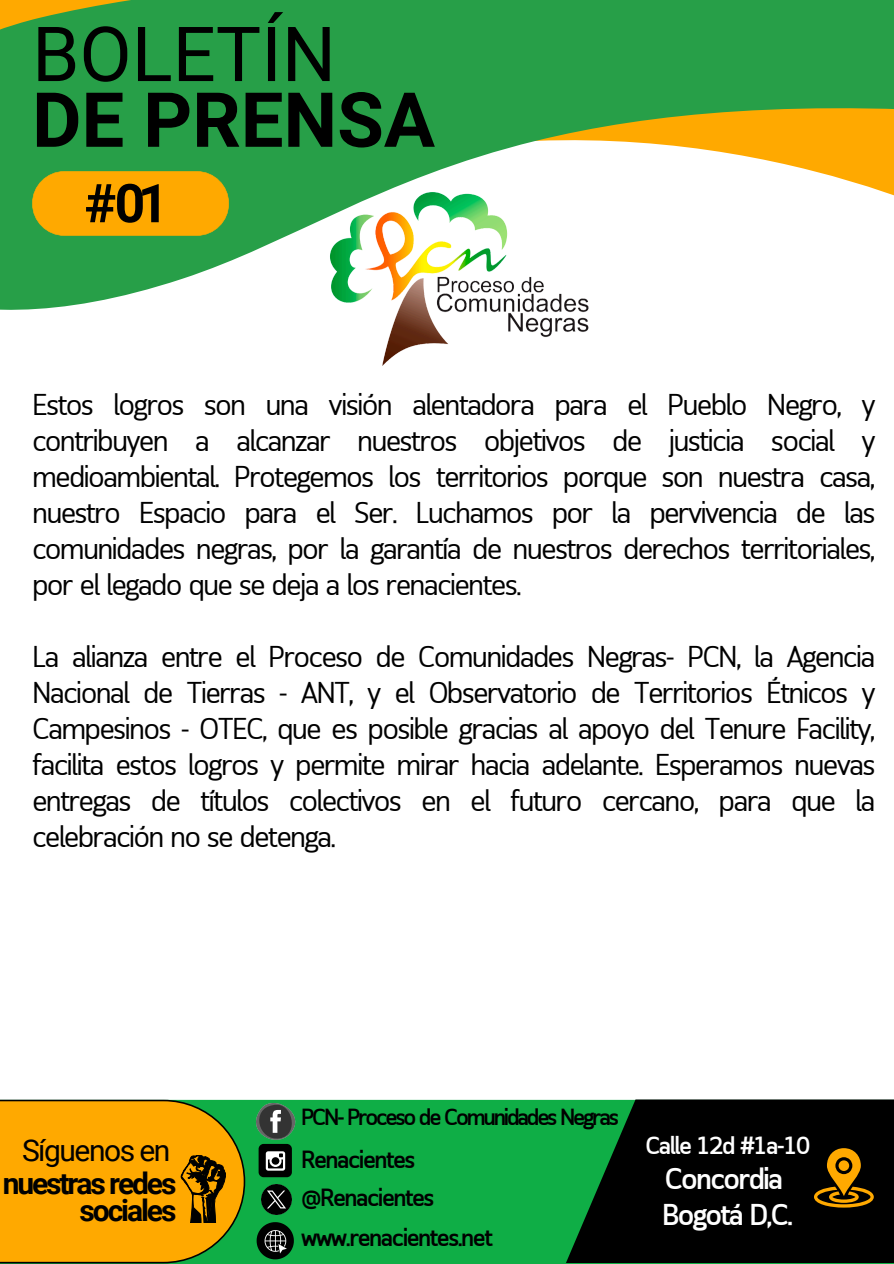
<style>
.page{position:relative;width:894px;height:1264px;background:#fff}
.page>*{position:absolute;margin:0;border:0;box-sizing:border-box;transform-origin:0 0}
.t1{font:700 75.9px "Roboto";color:#000}
.t2{font:75.9px "Roboto";color:#000}
.t3{font:700 53.4px "Roboto";color:#000}
.t4{font:30px/36px "Nyutro Sans";letter-spacing:-.06em;color:#000;text-align:justify}
.t5{font:700 30px/27px "Roboto";letter-spacing:-.07em;color:#000;text-align:right}
.t6{font:500 30px/36px "Nyutro Sans";letter-spacing:-.06em;color:#fff}
.t7{font:30px "Roboto";letter-spacing:-.05em;color:#000}
.t8{font:500 24.75px "Nyutro Sans";letter-spacing:-.06em;color:#000}
.t9{font:500 24.75px "Nyutro Sans";letter-spacing:-.06em;color:#fff}
.t10{font:500 23.25px "Nyutro Sans";letter-spacing:-.095em;color:#000}
</style>
<div class="page">
<svg style="left:0;top:0;width:893px;height:310px;fill:#279f48"></svg>
<svg style="left:0;top:0;width:131px;height:92px;background:#45a03d"></svg>
<svg style="left:32px;top:171px;width:197px;height:64px;background:#efa805"></svg>
<img style="left:326px;top:190px;width:264px;height:176px">
<div style="left:305px;top:1099px;width:260px;height:164px;background:#0fae46"></div>
<svg style="left:0;top:1099px;width:305px;height:164px;background:#bd9b11"></svg>
<img style="left:261px;top:1184px;width:30px;height:30px">
<svg style="left:565px;top:1099px;width:328px;height:164px;background:#021609"></svg>
<svg style="left:813px;top:1148px;width:60px;height:59px;background:#664300"></svg>
<h2 class="t2" style="left:32px;top:11px;width:305px">BOLETÍN</h2>
<h1 class="t1" style="left:32px;top:76px;width:404px">DE PRENSA</h1>
<p class="t3" style="left:84px;top:173px;width:85px">#01</p>
<h4 class="t4" style="left:32px;top:389px;width:844px">Estos logros son una visión alentadora para el Pueblo Negro, y contribuyen a alcanzar nuestros objetivos de justicia social y medioambiental. Protegemos los territorios porque son nuestra casa, nuestro Espacio para el Ser. Luchamos por la pervivencia de las comunidades negras, por la garantía de nuestros derechos territoriales, por el legado que se deja a los renacientes.</h4>
<p class="t4" style="left:32px;top:641px;width:844px">La alianza entre el Proceso de Comunidades Negras- PCN, la Agencia Nacional de Tierras - ANT, y el Observatorio de Territorios Étnicos y Campesinos - OTEC, que es posible gracias al apoyo del Tenure Facility, facilita estos logros y permite mirar hacia adelante. Esperamos nuevas entregas de títulos colectivos en el futuro cercano, para que la celebración no se detenga.</p>
<h3 class="t7" style="left:22px;top:1133px;width:150px">Síguenos en</h3>
<p class="t5" style="left:3px;top:1169px;width:175px">nuestras redes sociales</p>
<p class="t10" style="left:301px;top:1107px;width:319px">PCN- Proceso de Comunidades Negras</p>
<p class="t8" style="left:301px;top:1149px;width:115px">Renacientes</p>
<h5 class="t8" style="left:301px;top:1186px;width:135px">@Renacientes</h5>
<h5 class="t8" style="left:301px;top:1227px;width:193px">www.renacientes.net</h5>
<p class="t9" style="left:645px;top:1135px;width:166px">Calle 12d #1a-10</p>
<h5 class="t6" style="left:662px;top:1163px;width:132px">Concordia<br>Bogotá D,C.</h5>
</div>
